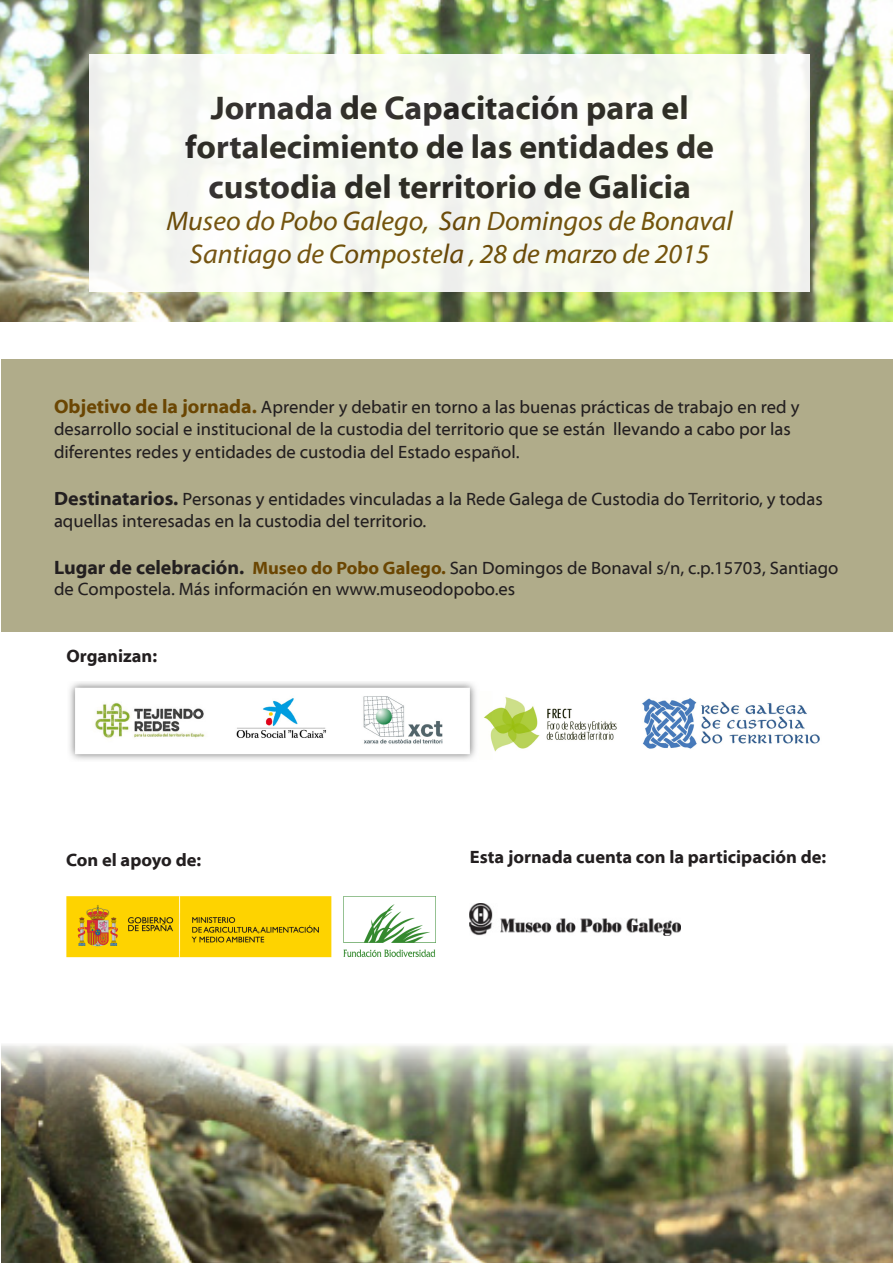
<style>
.page{position:relative;width:893px;height:1263px;background:#fff}
.page>*{position:absolute;margin:0;border:0;box-sizing:border-box;transform-origin:0 0}
.t1{font:700 33px/39.6px "Myriad Web Pro";color:#231f20;text-align:center}
.t2{font:italic 27px/32.4px "Myriad Web Pro";color:#6b4602;text-align:center}
.t3{font:18px/21.6px "Myriad Web Pro";color:#231f20}
.t4{font:700 18px "Myriad Web Pro";color:#231f20}
.s1{font-weight:700;font-size:19.5px;color:#6b4602}
.s2{font-weight:700;font-size:19.5px}
.s3{font-weight:700;color:#6b4602}
</style>
<div class="page">
<img style="left:0;top:0;width:893px;height:321px">
<div style="left:89px;top:54px;width:721px;height:237px;background:#f9fcf2"></div>
<img style="left:1px;top:1044px;width:892px;height:219px">
<img style="left:69px;top:682px;width:407px;height:78px">
<img style="left:66px;top:896px;width:370px;height:62px">
<img style="left:642px;top:698px;width:178px;height:51px">
<img style="left:470px;top:903px;width:210px;height:32px">
<img style="left:483px;top:697px;width:134px;height:55px">
<div style="left:1px;top:359px;width:892px;height:272px;background:#b0ac8a"></div>
<h1 class="t1" style="left:185px;top:88px;width:530px">Jornada de Capacitación para el fortalecimiento de las entidades de custodia del territorio de Galicia</h1>
<h2 class="t2" style="left:167px;top:206px;width:568px">Museo do Pobo Galego, San Domingos de Bonaval<br>Santiago de Compostela , 28 de marzo de 2015</h2>
<p class="t3" style="left:54px;top:397px;width:747px"><span class="s1">Objetivo de la jornada.</span> Aprender y debatir en torno a las buenas prácticas de trabajo en red y desarrollo social e institucional de la custodia del territorio que se están llevando a cabo por las</p>
<p class="t3" style="left:54px;top:442px;width:467px">diferentes redes y entidades de custodia del Estado español.</p>
<p class="t3" style="left:54px;top:489px;width:770px"><span class="s2">Destinatarios.</span> Personas y entidades vinculadas a la Rede Galega de Custodia do Territorio, y todas aquellas interesadas en la custodia del territorio.</p>
<p class="t3" style="left:54px;top:557px;width:786px"><span class="s2">Lugar de celebración.</span> <span class="s3">Museo do Pobo Galego.</span> San Domingos de Bonaval s/n, c.p.15703, Santiago de Compostela. Más información en www.museodopobo.es</p>
<p class="t4" style="left:66px;top:646px;width:92px">Organizan:</p>
<p class="t4" style="left:66px;top:850px;width:136px">Con el apoyo de:</p>
<p class="t4" style="left:470px;top:847px;width:358px">Esta jornada cuenta con la participación de:</p>
</div>
